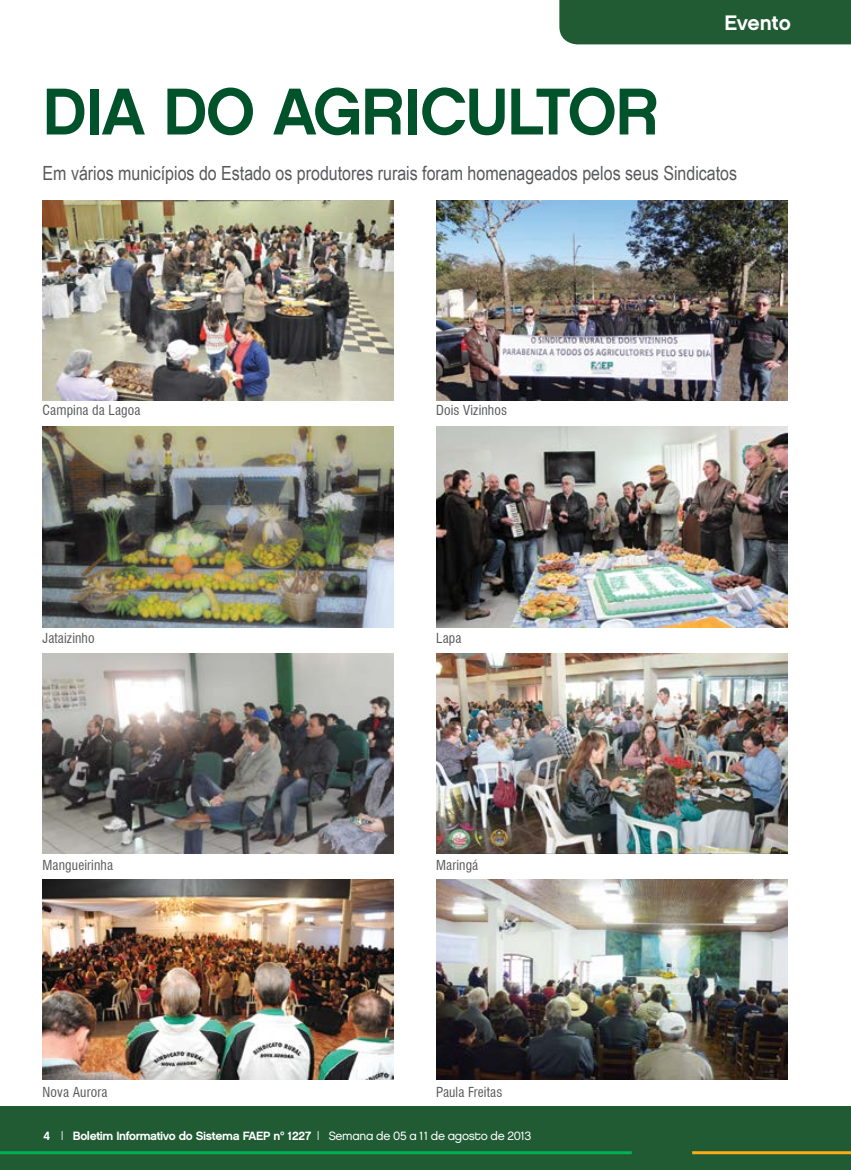
<style>
.page{position:relative;width:851px;height:1170px;background:#fff}
.page>*{position:absolute;margin:0;border:0;box-sizing:border-box;transform-origin:0 0}
.t1{font:66px "Chalet New York Nineteen Eighty";letter-spacing:-.02em;color:#00522a}
.t2{font:21px "Chalet New York Nineteen Sixty";letter-spacing:-.005em;color:#fff}
.t3{font:19.5px "Arial Narrow";color:#58595b}
.t4{font:condensed 13.5px "Swiss 721 BT";letter-spacing:.01em;color:#58595b}
.t5{font:12px "Chalet New York Nineteen Sixty";letter-spacing:-.03em;color:#fff}
.s1{font-family:"Chalet London Nineteen Eighty"}
</style>
<div class="page">
<div style="left:0;top:1106px;width:850px;height:63px;background:#205b34"></div>
<hr style="left:0;top:1151px;width:631px;height:3px;background:#00b055">
<hr style="left:692px;top:1151px;width:158px;height:3px;background:#fbac18">
<div style="left:559px;top:0;width:291px;height:44px;background:#205b34"></div>
<img style="left:43px;top:200px;width:350px;height:200px">
<img style="left:43px;top:426px;width:350px;height:201px">
<img style="left:43px;top:653px;width:350px;height:200px">
<img style="left:43px;top:879px;width:350px;height:200px">
<img style="left:436px;top:200px;width:351px;height:200px">
<img style="left:436px;top:426px;width:351px;height:201px">
<img style="left:436px;top:653px;width:351px;height:200px">
<img style="left:436px;top:879px;width:351px;height:200px">
<h2 class="t2" style="left:724px;top:10px;width:68px">Evento</h2>
<h1 class="t1" style="left:43px;top:71px;width:618px">DIA DO AGRICULTOR</h1>
<h3 class="t3" style="left:43px;top:159px;width:696px">Em vários municípios do Estado os produtores rurais foram homenageados pelos seus Sindicatos</h3>
<p class="t4" style="left:43px;top:402px;width:99px">Campina da Lagoa</p>
<p class="t4" style="left:436px;top:402px;width:72px">Dois Vizinhos</p>
<p class="t4" style="left:43px;top:629px;width:54px">Jataizinho</p>
<p class="t4" style="left:436px;top:629px;width:27px">Lapa</p>
<p class="t4" style="left:43px;top:857px;width:72px">Mangueirinha</p>
<p class="t4" style="left:436px;top:857px;width:44px">Maringá</p>
<p class="t4" style="left:43px;top:1083px;width:67px">Nova Aurora</p>
<p class="t4" style="left:436px;top:1083px;width:68px">Paula Freitas</p>
<p class="t5" style="left:43px;top:1128px;width:489px">4 | Boletim Informativo do Sistema FAEP nº 1227 | <span class="s1">Semana de 05 a 11 de agosto de 2013</span></p>
</div>
